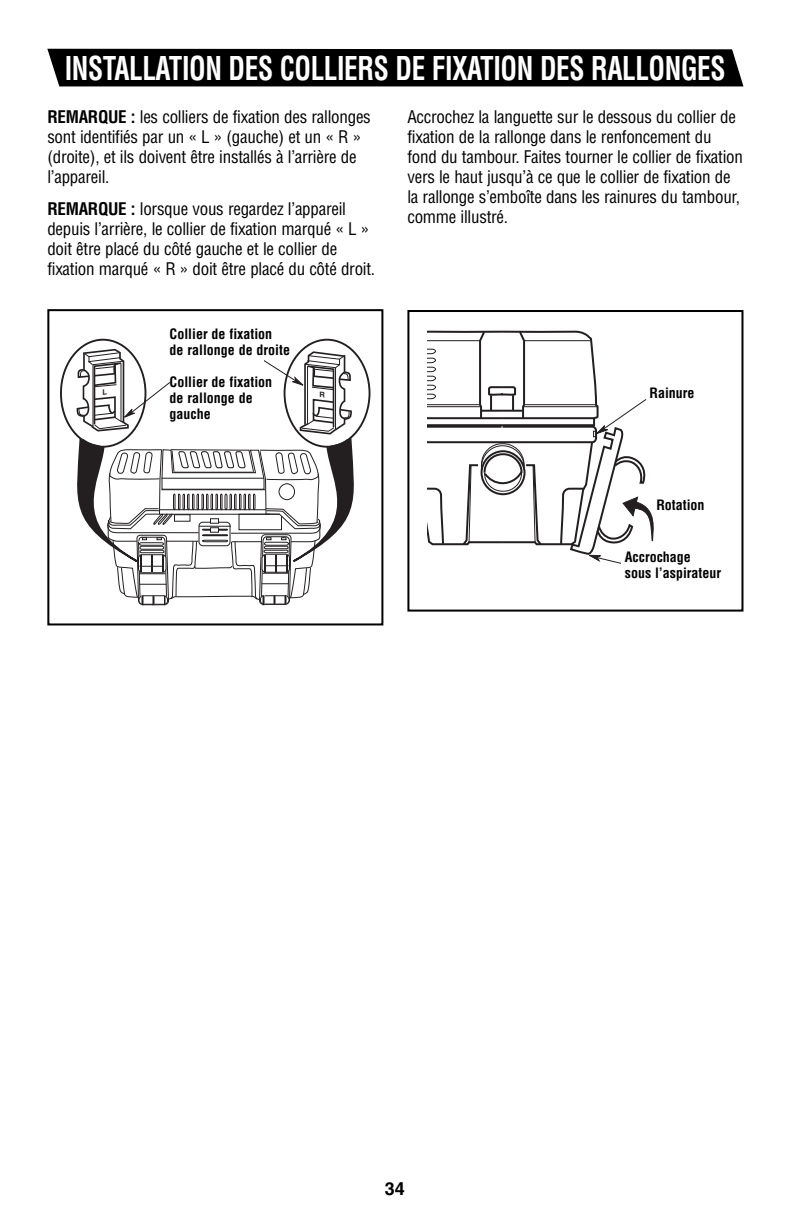
<style>
.page{position:relative;width:790px;height:1223px;background:#fff}
.page>*{position:absolute;margin:0;border:0;box-sizing:border-box;transform-origin:0 0}
.t1{font:700 condensed 32px "Helvetica";letter-spacing:-.015em;color:#fff;scale:.85 1}
.t2{font:700 18px "Helvetica";color:#231f20}
.t3{font:700 18px "Helvetica";color:#000}
.t4{font:700 17.2px/17px "Helvetica";color:#231f20}
.t5{font:condensed 17px/20px "Helvetica";letter-spacing:-.015em;color:#000}
.t6{font:700 condensed 14px/16px "Helvetica";color:#000}
.s1{font-weight:700}
</style>
<div class="page">
<div style="left:47px;top:49px;width:696px;height:37px;background:#000"></div>
<div style="left:47px;top:309px;width:336px;height:316px;border:2px solid #000"></div>
<svg style="left:427px;top:331px;width:227px;height:233px"></svg>
<div style="left:407px;top:310px;width:336px;height:301px;border:2px solid #000"></div>
<div style="left:649px;top:388px;width:82px;height:17px;background:#fff"></div>
<div style="left:625px;top:551px;width:108px;height:40px;background:#fff"></div>
<svg style="left:68px;top:338px;width:295px;height:267px"></svg>
<h1 class="t1" style="left:65px;top:50px;width:779px">INSTALLATION DES COLLIERS DE FIXATION DES RALLONGES</h1>
<p class="t5" style="left:47px;top:107px;width:325px"><span class="s1">REMARQUE :</span> les colliers de fixation des rallonges sont identifiés par un « L » (gauche) et un « R » (droite), et ils doivent être installés à l’arrière de l’appareil.</p>
<p class="t5" style="left:47px;top:199px;width:329px"><span class="s1">REMARQUE :</span> lorsque vous regardez l’appareil depuis l’arrière, le collier de fixation marqué « L » doit être placé du côté gauche et le collier de fixation marqué « R » doit être placé du côté droit.</p>
<p class="t5" style="left:407px;top:107px;width:337px">Accrochez la languette sur le dessous du collier de fixation de la rallonge dans le renfoncement du fond du tambour. Faites tourner le collier de fixation vers le haut jusqu’à ce que le collier de fixation de la rallonge s’emboîte dans les rainures du tambour, comme illustré.</p>
<p class="t6" style="left:170px;top:326px;width:122px">Collier de fixation<br>de rallonge de droite</p>
<p class="t6" style="left:170px;top:374px;width:104px">Collier de fixation de rallonge de gauche</p>
<p class="t6" style="left:649px;top:386px;width:47px">Rainure</p>
<p class="t4" style="left:172px;top:333px;width:132px">Right Extension<br>Wand Clip</p>
<p class="t4" style="left:172px;top:378px;width:84px">Left<br>Extension<br>Wand Clip</p>
<p class="t2" style="left:650px;top:391px;width:36px">Slot</p>
<p class="t6" style="left:656px;top:498px;width:50px">Rotation</p>
<p class="t2" style="left:655px;top:506px;width:57px">Rotate</p>
<p class="t2" style="left:624px;top:558px;width:47px">Hook</p>
<p class="t6" style="left:625px;top:549px;width:98px">Accrochage<br>sous l’aspirateur</p>
<p class="t3" style="left:385px;top:1182px;width:22px">34</p>
</div>
